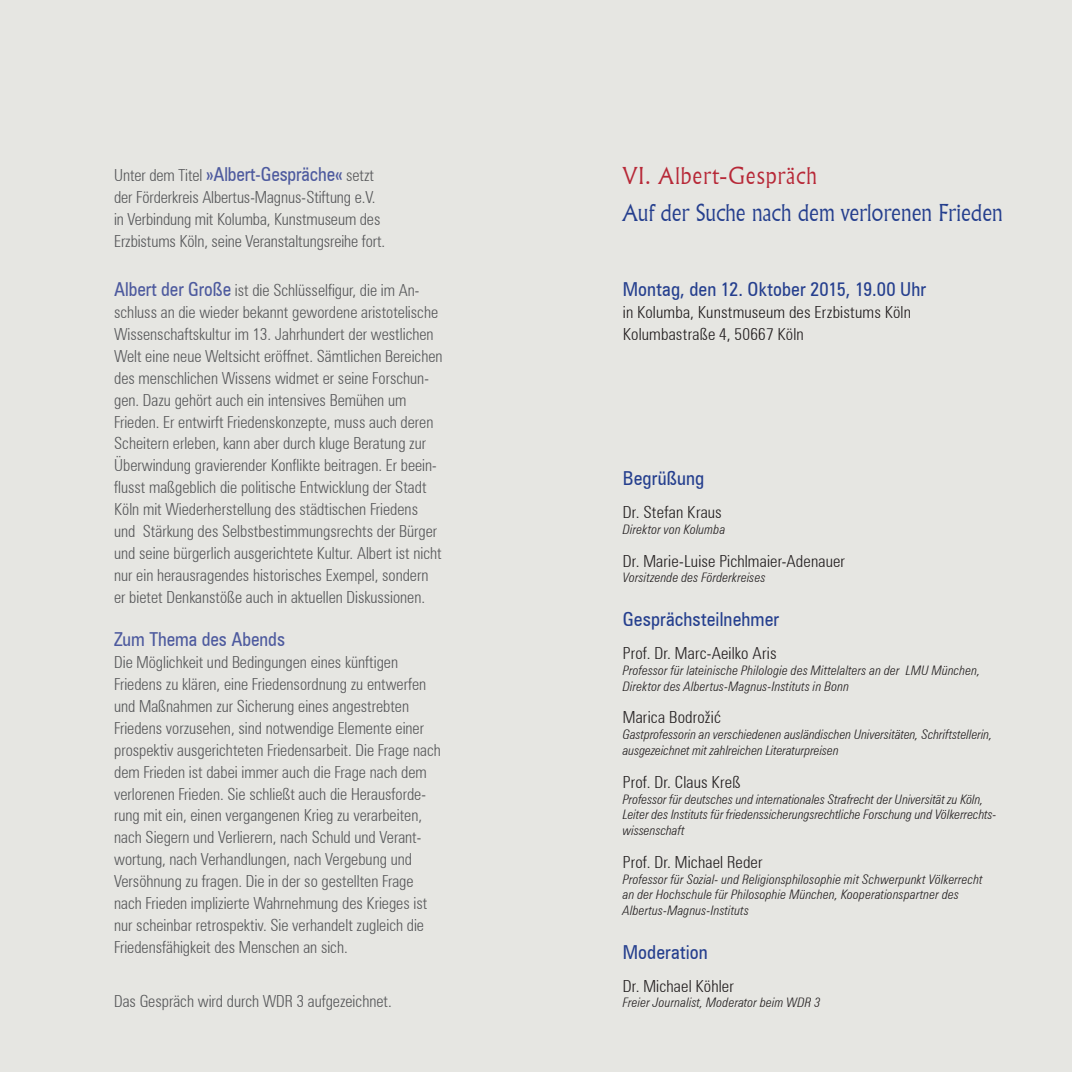
<style>
.page{position:relative;width:1072px;height:1072px;background:#fff}
.page>*{position:absolute;margin:0;border:0;box-sizing:border-box;transform-origin:0 0}
.t1{font:300 22.75px "Flareserif 821 BT";letter-spacing:-.015em;color:#253f8e;scale:.93 1}
.t2{font:300 22.75px "Flareserif 821 BT";letter-spacing:.025em;color:#b72837;scale:.93 1}
.t3{font:condensed 19.25px "Zurich BT";letter-spacing:.005em;color:#253f8e}
.t4{font:condensed 19.25px "Zurich BT";color:#4d5a9e}
.t5{font:300 condensed 16.62px/21.9px "Zurich BT";color:#57585a}
.t6{font:300 condensed 16.62px/21.9px "Zurich BT";letter-spacing:.01em;color:#231f20}
.t7{font:italic 300 condensed 13.12px/15.8px "Zurich BT";letter-spacing:.01em;color:#231f20}
.s1{font-weight:400;font-size:19.25px;color:#4d5a9e}
</style>
<div class="page">
<div style="left:0;top:0;width:1071px;height:1071px;background:#e6e6e2"></div>
<p class="t5" style="left:114px;top:164px;width:272px">Unter dem Titel <span class="s1">»Albert-Gespräche«</span> setzt der Förderkreis Albertus-Magnus-Stiftung e.V. in Verbindung mit Kolumba, Kunstmuseum des Erzbistums Köln, seine Veranstaltungsreihe fort.</p>
<p class="t5" style="left:114px;top:279px;width:330px"><span class="s1">Albert der Große</span> ist die Schlüsselfigur, die im An&shy;schluss an die wieder bekannt gewordene aristotelische Wissenschaftskultur im 13. Jahrhundert der westlichen Welt eine neue Weltsicht eröffnet. Sämtlichen Bereichen des menschlichen Wissens widmet er seine Forschun&shy;gen. Dazu gehört auch ein intensives Bemühen um Frieden. Er entwirft Friedenskonzepte, muss auch deren Scheitern erleben, kann aber durch kluge Beratung zur Überwindung gravierender Konflikte beitragen. Er beein&shy;flusst maßgeblich die politische Entwicklung der Stadt Köln mit Wiederherstellung des städtischen Friedens und Stärkung des Selbstbestimmungsrechts der Bürger und seine bürgerlich ausgerichtete Kultur. Albert ist nicht nur ein herausragendes historisches Exempel, sondern er bietet Denkanstöße auch in aktuellen Diskussionen.</p>
<p class="t4" style="left:114px;top:628px;width:172px">Zum Thema des Abends</p>
<p class="t5" style="left:114px;top:651px;width:328px">Die Möglichkeit und Bedingungen eines künftigen Friedens zu klären, eine Friedensordnung zu entwerfen und Maßnahmen zur Sicherung eines angestrebten Friedens vorzusehen, sind notwendige Elemente einer prospektiv ausgerichteten Friedensarbeit. Die Frage nach dem Frieden ist dabei immer auch die Frage nach dem verlorenen Frieden. Sie schließt auch die Herausforde&shy;rung mit ein, einen vergangenen Krieg zu verarbeiten, nach Siegern und Verlierern, nach Schuld und Verant&shy;wortung, nach Verhandlungen, nach Vergebung und Versöhnung zu fragen. Die in der so gestellten Frage nach Frieden implizierte Wahrnehmung des Krieges ist nur scheinbar retrospektiv. Sie verhandelt zugleich die Friedensfähigkeit des Menschen an sich.</p>
<p class="t5" style="left:114px;top:990px;width:279px">Das Gespräch wird durch WDR 3 aufgezeichnet.</p>
<h1 class="t2" style="left:623px;top:161px;width:210px">VI. Albert-Gespräch</h1>
<h1 class="t1" style="left:623px;top:198px;width:410px">Auf der Suche nach dem verlorenen Frieden</h1>
<p class="t3" style="left:623px;top:277px;width:305px">Montag, den 12. Oktober 2015, 19.00 Uhr</p>
<p class="t6" style="left:623px;top:301px;width:290px">in Kolumba, Kunstmuseum des Erzbistums Köln<br>Kolumbastraße 4, 50667 Köln</p>
<p class="t3" style="left:623px;top:467px;width:83px">Begrüßung</p>
<p class="t6" style="left:623px;top:501px;width:101px">Dr. Stefan Kraus</p>
<p class="t7" style="left:623px;top:521px;width:104px">Direktor von Kolumba</p>
<p class="t6" style="left:623px;top:549px;width:224px">Dr. Marie-Luise Pichlmaier-Adenauer</p>
<p class="t7" style="left:623px;top:570px;width:144px">Vorsitzende des Förderkreises</p>
<p class="t3" style="left:623px;top:607px;width:158px">Gesprächsteilnehmer</p>
<p class="t6" style="left:623px;top:642px;width:155px">Prof. Dr. Marc-Aeilko Aris</p>
<p class="t7" style="left:623px;top:662px;width:359px">Professor für lateinische Philologie des Mittelalters an der LMU München,<br>Direktor des Albertus-Magnus-Instituts in Bonn</p>
<p class="t6" style="left:623px;top:706px;width:100px">Marica Bodrožić</p>
<p class="t7" style="left:623px;top:726px;width:371px">Gastprofessorin an verschiedenen ausländischen Universitäten, Schriftstellerin, ausgezeichnet mit zahlreichen Literaturpreisen</p>
<p class="t6" style="left:623px;top:770px;width:119px">Prof. Dr. Claus Kreß</p>
<p class="t7" style="left:623px;top:790px;width:375px">Professor für deutsches und internationales Strafrecht der Universität zu Köln,<br>Leiter des Instituts für friedenssicherungsrechtliche Forschung und Völkerrechts&shy;wissenschaft</p>
<p class="t6" style="left:623px;top:850px;width:141px">Prof. Dr. Michael Reder</p>
<p class="t7" style="left:623px;top:871px;width:361px">Professor für Sozial- und Religionsphilosophie mit Schwerpunkt Völkerrecht an der Hochschule für Philosophie München, Kooperationspartner des<br>Albertus-Magnus-Instituts</p>
<p class="t3" style="left:623px;top:940px;width:86px">Moderation</p>
<p class="t6" style="left:623px;top:974px;width:112px">Dr. Michael Köhler</p>
<p class="t7" style="left:623px;top:994px;width:199px">Freier Journalist, Moderator beim WDR 3</p>
</div>
